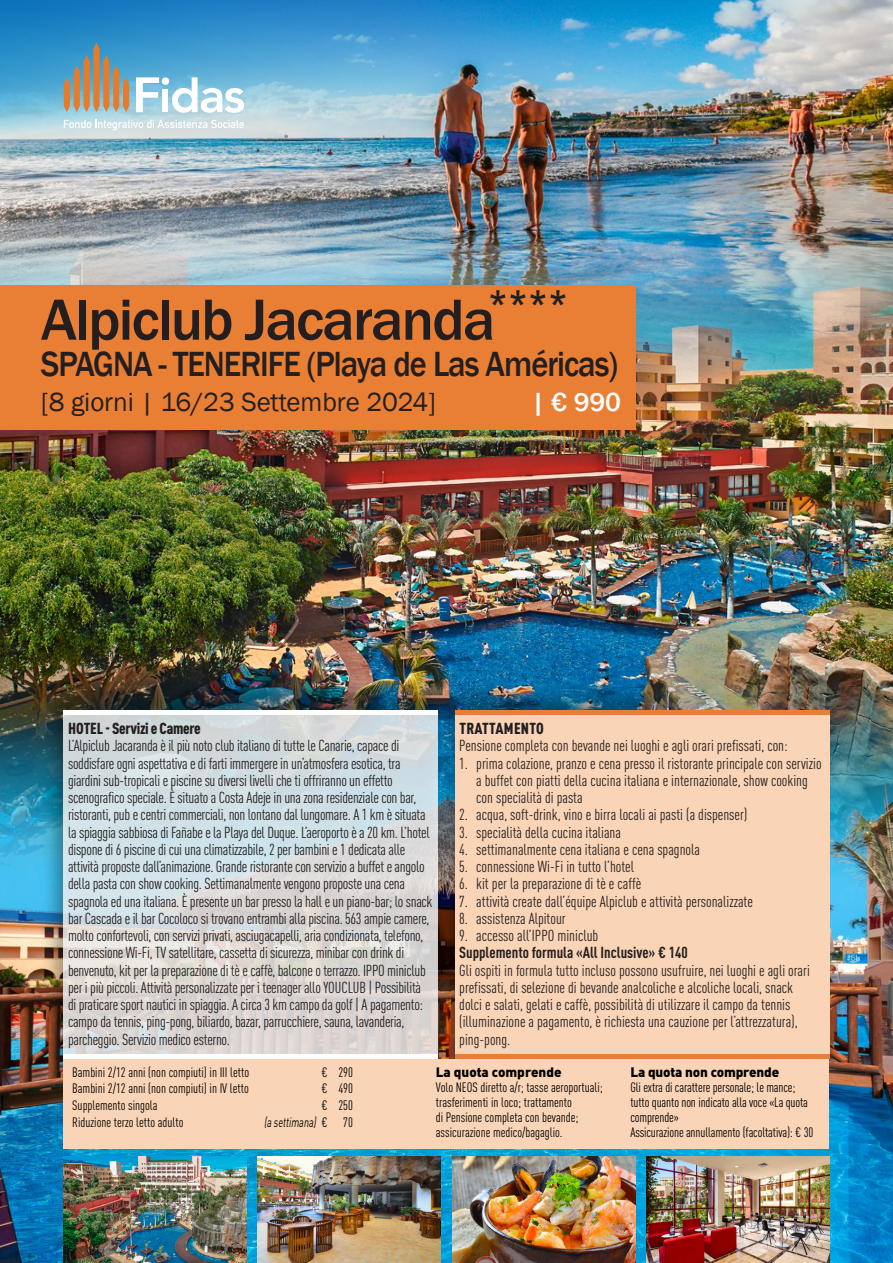
<style>
.page{position:relative;width:893px;height:1263px;background:#fff}
.page>*{position:absolute;margin:0;border:0;box-sizing:border-box;transform-origin:0 0}
.t1{font:500 60px "Franklin Gothic";letter-spacing:-.03em;color:#231f20}
.t2{font:500 36px "Franklin Gothic";letter-spacing:-.03em;color:#231f20;scale:.9 1}
.t3{font:500 36px "Franklin Gothic";letter-spacing:-.03em;color:#231f20}
.t4{font:27px "Franklin Gothic";letter-spacing:-.005em;color:#231f20}
.t5{font:500 27px "Franklin Gothic";color:#fff}
.t6{font:condensed 15.75px/17.2px "DIN Pro";letter-spacing:-.02em;color:#231f20}
.t7{font:condensed 15.75px/17.2px "DIN Pro";color:#231f20}
.t8{font:700 condensed 15.75px "DIN Pro";color:#231f20}
.t9{font:900 condensed 15.75px "DIN Pro";letter-spacing:-.015em;color:#231f20}
.t10{font:900 condensed 15.75px "DIN Pro";letter-spacing:.02em;color:#231f20}
.t11{font:condensed 13.5px/15px "DIN Pro";color:#000}
.t12{font:900 13.5px "DIN Pro";letter-spacing:-.01em;color:#000}
.t13{font:italic 13.5px "DIN Pro";color:#000;scale:.7 1}
.s1{font-style:normal;font-stretch:condensed}
</style>
<div class="page">
<img style="left:0;top:0;width:893px;height:1263px">
<img style="left:64px;top:1157px;width:183px;height:106px">
<img style="left:258px;top:1157px;width:183px;height:106px">
<img style="left:452px;top:1157px;width:183px;height:106px">
<img style="left:646px;top:1157px;width:183px;height:106px">
<div style="left:0;top:285px;width:635px;height:144px;background:#e97f34"></div>
<div style="left:64px;top:1059px;width:765px;height:89px;background:#f9d4b6"></div>
<svg style="left:64px;top:714px;width:374px;height:340px;background:#d7dbdb"></svg>
<div style="left:455px;top:710px;width:374px;height:349px;background:#f9d4b6"></div>
<hr style="left:64px;top:710px;width:374px;height:4px;background:#fff">
<hr style="left:455px;top:710px;width:374px;height:4px;background:#e97f34">
<div style="left:64px;top:1054px;width:374px;height:5px;background:#fff"></div>
<div style="left:455px;top:1054px;width:374px;height:5px;background:#e97f34"></div>
<svg style="left:64px;top:43px;width:65px;height:69px;background:#8d948c"></svg>
<svg style="left:136px;top:77px;width:108px;height:36px"></svg>
<svg style="left:64px;top:120px;width:180px;height:10px"></svg>
<p class="t3" style="left:488px;top:281px;width:83px">****</p>
<p class="t1" style="left:41px;top:283px;width:456px">Alpiclub Jacaranda</p>
<p class="t2" style="left:41px;top:341px;width:643px">SPAGNA - TENERIFE (Playa de Las Américas)</p>
<p class="t4" style="left:41px;top:385px;width:397px">[8 giorni | 16/23 Settembre 2024]</p>
<p class="t5" style="left:531px;top:385px;width:91px">| € 990</p>
<p class="t9" style="left:68px;top:716px;width:134px">HOTEL - Servizi e Camere</p>
<p class="t6" style="left:68px;top:736px;width:366px">L’Alpiclub Jacaranda è il più noto club italiano di tutte le Canarie, capace di soddisfare ogni aspettativa e di farti immergere in un’atmosfera esotica, tra giardini sub-tropicali e piscine su diversi livelli che ti offriranno un effetto scenografico speciale. È situato a Costa Adeje in una zona residenziale con bar, ristoranti, pub e centri commerciali, non lontano dal lungomare. A 1 km è situata la spiaggia sabbiosa di Fañabe e la Playa del Duque. L’aeroporto è a 20 km. L’hotel dispone di 6 piscine di cui una climatizzabile, 2 per bambini e 1 dedicata alle attività proposte dall’animazione. Grande ristorante con servizio a buffet e angolo della pasta con show cooking. Settimanalmente vengono proposte una cena spagnola ed una italiana. È presente un bar presso la hall e un piano-bar; lo snack bar Cascada e il bar Cocoloco si trovano entrambi alla piscina. 563 ampie camere, molto confortevoli, con servizi privati, asciugacapelli, aria condizionata, telefono, connessione Wi-Fi, TV satellitare, cassetta di sicurezza, minibar con drink di benvenuto, kit per la preparazione di tè e caffè, balcone o terrazzo. IPPO miniclub per i più piccoli. Attività personalizzate per i teenager allo YOUCLUB | Possibilità di praticare sport nautici in spiaggia. A circa 3 km campo da golf | A pagamento: campo da tennis, ping-pong, biliardo, bazar, parrucchiere, sauna, lavanderia, parcheggio. Servizio medico esterno.</p>
<p class="t10" style="left:459px;top:716px;width:86px">TRATTAMENTO</p>
<p class="t7" style="left:459px;top:736px;width:330px">Pensione completa con bevande nei luoghi e agli orari prefissati, con:</p>
<p class="t7" style="left:476px;top:753px;width:347px;text-indent:-17px">1. prima colazione, pranzo e cena presso il ristorante principale con servizio a buffet con piatti della cucina italiana e internazionale, show cooking con specialità di pasta</p>
<p class="t7" style="left:459px;top:805px;width:290px">2. acqua, soft-drink, vino e birra locali ai pasti (a dispenser)</p>
<p class="t7" style="left:459px;top:822px;width:163px">3. specialità della cucina italiana</p>
<p class="t7" style="left:459px;top:839px;width:242px">4. settimanalmente cena italiana e cena spagnola</p>
<p class="t7" style="left:459px;top:857px;width:176px">5. connessione Wi-Fi in tutto l’hotel</p>
<p class="t7" style="left:459px;top:874px;width:184px">6. kit per la preparazione di tè e caffè</p>
<p class="t7" style="left:459px;top:891px;width:295px">7. attività create dall’équipe Alpiclub e attività personalizzate</p>
<p class="t7" style="left:459px;top:908px;width:108px">8. assistenza Alpitour</p>
<p class="t7" style="left:459px;top:926px;width:141px">9. accesso all’IPPO miniclub</p>
<p class="t8" style="left:459px;top:941px;width:230px">Supplemento formula «All Inclusive» € 140</p>
<p class="t7" style="left:459px;top:960px;width:352px">Gli ospiti in formula tutto incluso possono usufruire, nei luoghi e agli orari prefissati, di selezione di bevande analcoliche e alcoliche locali, snack dolci e salati, gelati e caffè, possibilità di utilizzare il campo da tennis (illuminazione a pagamento, è richiesta una cauzione per l’attrezzatura), ping-pong.</p>
<p class="t11" style="left:72px;top:1064px;width:178px">Bambini 2/12 anni (non compiuti) in III letto</p>
<p class="t11" style="left:321px;top:1064px;width:33px">€ 290</p>
<p class="t11" style="left:72px;top:1080px;width:178px">Bambini 2/12 anni (non compiuti) in IV letto</p>
<p class="t11" style="left:321px;top:1080px;width:33px">€ 490</p>
<p class="t11" style="left:72px;top:1097px;width:87px">Supplemento singola</p>
<p class="t11" style="left:321px;top:1097px;width:33px">€ 250</p>
<p class="t11" style="left:72px;top:1113px;width:113px">Riduzione terzo letto adulto</p>
<p class="t13" style="left:264px;top:1111px;width:128px">(a settimana) <span class="s1">€ 70</span></p>
<p class="t12" style="left:436px;top:1060px;width:127px">La quota comprende</p>
<p class="t11" style="left:436px;top:1079px;width:169px">Volo NEOS diretto a/r; tasse aeroportuali; trasferimenti in loco; trattamento<br>di Pensione completa con bevande; assicurazione medico/bagaglio.</p>
<p class="t12" style="left:630px;top:1060px;width:150px">La quota non comprende</p>
<p class="t11" style="left:630px;top:1079px;width:179px">Gli extra di carattere personale; le mance; tutto quanto non indicato alla voce «La quota comprende»</p>
<p class="t11" style="left:630px;top:1124px;width:184px">Assicurazione annullamento (facoltativa): € 30</p>
</div>
